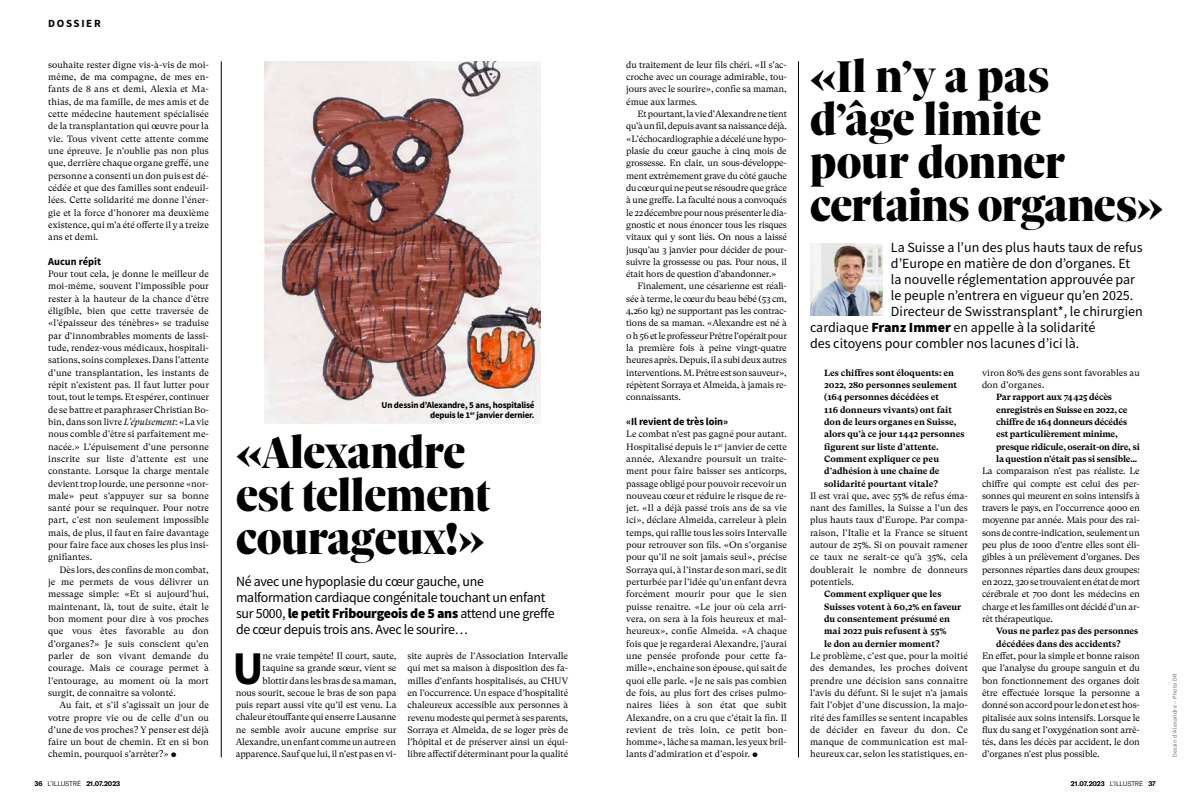
<style>
.page{position:relative;width:1191px;height:800px;background:#fff}
.page>*{position:absolute;margin:0;border:0;box-sizing:border-box;transform-origin:0 0}
.t1{font:900 48px/43px "Sole Serif Big Display";color:#000}
.t2{font:700 46.9px "Source Sans Pro";color:#000}
.t3{font:14px "Source Sans Pro";color:#000}
.t4{font:14px/16px "Source Sans Pro";letter-spacing:-.02em;color:#000}
.t5{font:700 11px "Source Sans Pro";letter-spacing:.15em;color:#000}
.t6{font:700 10.5px "Source Sans Pro";letter-spacing:-.01em;color:#000}
.t7{font:9.2px/12.3px "GT Super Text";letter-spacing:-.01em;color:#000;text-align:justify}
.t8{font:9.2px/12.3px "GT Super Text";letter-spacing:.01em;color:#000}
.t9{font:700 9px/12.3px "GT Super Text";letter-spacing:-.005em;color:#000}
.t10{font:700 9px/9.5px "Source Sans Pro";letter-spacing:-.02em;color:#000;text-align:right}
.t11{font:700 6.7px "GT America";letter-spacing:-.005em;color:#000}
.t12{font:6px "Source Sans Pro";letter-spacing:.05em;color:#6e6e6e}
.s1{font-style:italic}
.s2{font-family:"GT America";font-size:6.3px}
.s3{font-weight:900}
.s4{font-weight:300}
</style>
<div class="page">
<hr style="left:221px;top:61px;width:1px;height:696px;background:#000">
<hr style="left:798px;top:61px;width:1px;height:696px;background:#000">
<img style="left:810px;top:243px;width:72px;height:72px">
<img style="left:264px;top:61px;width:276px;height:362px">
<p class="t5" style="left:48px;top:16px;width:54px">DOSSIER</p>
<p class="t7" style="left:48px;top:58px;width:162px">souhaite rester digne vis-à-vis de moi&shy;même, de ma compagne, de mes en&shy;fants de 8 ans et demi, Alexia et Ma&shy;thias, de ma famille, de mes amis et de cette médecine hautement spécialisée de la transplantation qui œuvre pour la vie. Tous vivent cette attente comme une épreuve. Je n’oublie pas non plus que, derrière chaque organe greffé, une personne a consenti un don puis est dé&shy;cédée et que des familles sont endeuil&shy;lées. Cette solidarité me donne l’éner&shy;gie et la force d’honorer ma deuxième existence, qui m’a été offerte il y a treize ans et demi.</p>
<p class="t6" style="left:48px;top:254px;width:54px">Aucun répit</p>
<p class="t7" style="left:48px;top:268px;width:162px">Pour tout cela, je donne le meilleur de moi-même, souvent l’impossible pour rester à la hauteur de la chance d’être éligible, bien que cette traversée de «l’épaisseur des ténèbres» se traduise par d’innombrables moments de lassi&shy;tude, rendez-vous médicaux, hospitali&shy;sations, soins complexes. Dans l’attente d’une transplantation, les instants de répit n’existent pas. Il faut lutter pour tout, tout le temps. Et espérer, continuer de se battre et paraphraser Christian Bo&shy;bin, dans son livre <span class="s1">L’épuisement</span>: «La vie nous comble d’être si parfaitement me&shy;nacée.» L’épuisement d’une personne inscrite sur liste d’attente est une constante. Lorsque la charge mentale devient trop lourde, une personne «nor&shy;male» peut s’appuyer sur sa bonne santé pour se requinquer. Pour notre part, c’est non seulement impossible mais, de plus, il faut en faire davantage pour faire face aux choses les plus insi&shy;gnifiantes.</p>
<p class="t7" style="left:48px;top:563px;width:162px;text-indent:11px">Dès lors, des confins de mon combat, je me permets de vous délivrer un message simple: «Et si aujourd’hui, maintenant, là, tout de suite, était le bon moment pour dire à vos proches que vous êtes favorable au don d’organes?» Je suis conscient qu’en parler de son vivant demande du courage. Mais ce courage permet à l’entourage, au moment où la mort surgit, de connaître sa volonté.</p>
<p class="t7" style="left:48px;top:698px;width:162px;text-indent:11px">Au fait, et s’il s’agissait un jour de votre propre vie ou de celle d’un ou d’une de vos proches? Y penser est déjà faire un bout de chemin. Et en si bon chemin, pourquoi s’arrêter?» <span class="s2">●</span></p>
<p class="t10" style="left:381px;top:400px;width:155px">Un dessin d’Alexandre, 5 ans, hospitalisé depuis le 1<sup>er</sup> janvier dernier.</p>
<h1 class="t1" style="left:236px;top:430px;width:256px">«Alexandre est tellement courageux!»</h1>
<h3 class="t4" style="left:236px;top:573px;width:320px">Né avec une hypoplasie du cœur gauche, une malformation cardiaque congénitale touchant un enfant sur 5000, <span class="s3">le petit Fribourgeois de 5 ans</span> attend une greffe de cœur depuis trois ans. Avec le sourire…</h3>
<p class="t7" style="left:236px;top:649px;width:162px;text-align:right">ne vraie tempête! Il court, saute, taquine sa grande sœur, vient se blottir dans les bras de sa maman,<br>nous sourit, secoue le bras de son papa puis repart aussi vite qu’il est venu. La chaleur étouffante qui enserre Lausanne ne semble avoir aucune emprise sur Alexandre, un enfant comme un autre en apparence. Sauf que lui, il n’est pas en vi-</p>
<p class="t7" style="left:407px;top:649px;width:162px">site auprès de l’Association Intervalle qui met sa maison à disposition des fa&shy;milles d’enfants hospitalisés, au CHUV en l’occurrence. Un espace d’hospitalité chaleureux accessible aux personnes à revenu modeste qui permet à ses parents, Sorraya et Almeida, de se loger près de l’hôpital et de préserver ainsi un équi&shy;libre affectif déterminant pour la qualité</p>
<h2 class="t2" style="left:232px;top:636px;width:33px">U</h2>
<p class="t7" style="left:626px;top:58px;width:162px">du traitement de leur fils chéri. «Il s’ac&shy;croche avec un courage admirable, tou&shy;jours avec le sourire», confie sa maman, émue aux larmes.</p>
<p class="t7" style="left:626px;top:108px;width:162px;text-indent:11px">Et pourtant, la vie d’Alexandre ne tient qu’à un fil, depuis avant sa naissance déjà. «L’échocardiographie a décelé une hypo&shy;plasie du cœur gauche à cinq mois de grossesse. En clair, un sous-développe&shy;ment extrêmement grave du côté gauche du cœur qui ne peut se résoudre que grâce à une greffe. La faculté nous a convoqués le 22 décembre pour nous présenter le dia&shy;gnostic et nous énoncer tous les risques vitaux qui y sont liés. On nous a laissé jusqu’au 3 janvier pour décider de pour&shy;suivre la grossesse ou pas. Pour nous, il était hors de question d’abandonner.»</p>
<p class="t7" style="left:626px;top:280px;width:162px;text-indent:11px">Finalement, une césarienne est réali&shy;sée à terme, le cœur du beau bébé (53 cm, 4,260 kg) ne supportant pas les contrac&shy;tions de sa maman. «Alexandre est né à 0 h 56 et le professeur Prêtre l’opérait pour la première fois à peine vingt-quatre heures après. Depuis, il a subi deux autres interventions. M. Prêtre est son sauveur», répètent Sorraya et Almeida, à jamais re&shy;connaissants.</p>
<p class="t6" style="left:626px;top:414px;width:103px">«Il revient de très loin»</p>
<p class="t7" style="left:626px;top:428px;width:162px">Le combat n’est pas gagné pour autant.<br>Hospitalisé depuis le 1<sup>er</sup> janvier de cette année, Alexandre poursuit un traite&shy;ment pour faire baisser ses anticorps, passage obligé pour pouvoir recevoir un nouveau cœur et réduire le risque de re&shy;jet. «Il a déjà passé trois ans de sa vie ici», déclare Almeida, carreleur à plein temps, qui rallie tous les soirs Intervalle pour retrouver son fils. «On s’organise pour qu’il ne soit jamais seul», précise Sorraya qui, à l’instar de son mari, se dit perturbée par l’idée qu’un enfant devra forcément mourir pour que le sien puisse renaître. «Le jour où cela arri&shy;vera, on sera à la fois heureux et mal&shy;heureux», confie Almeida. «A chaque fois que je regarderai Alexandre, j’aurai une pensée profonde pour cette fa&shy;mille», enchaîne son épouse, qui sait de quoi elle parle. «Je ne sais pas combien de fois, au plus fort des crises pulmo&shy;naires liées à son état que subit Alexandre, on a cru que c’était la fin. Il revient de très loin, ce petit bon&shy;homme», lâche sa maman, les yeux bril&shy;lants d’admiration et d’espoir. <span class="s2">●</span></p>
<h1 class="t1" style="left:810px;top:54px;width:355px">«Il n’y a pas d’âge limite<br>pour donner certains organes»</h1>
<h3 class="t3" style="left:891px;top:238px;width:253px">La Suisse a l’un des plus hauts taux de refus</h3>
<h3 class="t3" style="left:891px;top:254px;width:241px">d’Europe en matière de don d’organes. Et</h3>
<h3 class="t3" style="left:891px;top:270px;width:246px">la nouvelle réglementation approuvée par</h3>
<h3 class="t3" style="left:891px;top:286px;width:244px">le peuple n’entrera en vigueur qu’en 2025.</h3>
<h3 class="t3" style="left:891px;top:302px;width:253px">Directeur de Swisstransplant*, le chirurgien</h3>
<h3 class="t3" style="left:810px;top:318px;width:287px">cardiaque <span class="s3">Franz Immer</span> en appelle à la solidarité</h3>
<h3 class="t3" style="left:810px;top:334px;width:271px">des citoyens pour combler nos lacunes d’ici là.</h3>
<p class="t9" style="left:824px;top:366px;width:142px">Les chiffres sont éloquents: en<br>2022, 280 personnes seulement (164 personnes décédées et<br>116 donneurs vivants) ont fait don de leurs organes en Suisse, alors qu’à ce jour 1442 personnes figurent sur liste d’attente.<br>Comment expliquer ce peu d’adhésion à une chaîne de solidarité pourtant vitale?</p>
<p class="t7" style="left:810px;top:489px;width:159px">Il est vrai que, avec 55% de refus éma&shy;nant des familles, la Suisse a l’un des plus hauts taux d’Europe. Par compa&shy;raison, l’Italie et la France se situent autour de 25%. Si on pouvait ramener ce taux ne serait-ce qu’à 35%, cela doublerait le nombre de donneurs potentiels.</p>
<p class="t9" style="left:824px;top:588px;width:139px">Comment expliquer que les<br>Suisses votent à 60,2% en faveur du consentement présumé en mai 2022 puis refusent à 55%<br>le don au dernier moment?</p>
<p class="t7" style="left:810px;top:649px;width:159px">Le problème, c’est que, pour la moitié des demandes, les proches doivent prendre une décision sans connaître l’avis du défunt. Si le sujet n’a jamais fait l’objet d’une discussion, la majo&shy;rité des familles se sentent incapables de décider en faveur du don. Ce manque de communication est mal&shy;heureux car, selon les statistiques, en-</p>
<p class="t8" style="left:982px;top:366px;width:159px">viron 80% des gens sont favorables au don d’organes.</p>
<p class="t9" style="left:996px;top:391px;width:145px">Par rapport aux 74 425 décès enregistrés en Suisse en 2022, ce chiffre de 164 donneurs décédés est particulièrement minime, presque ridicule, oserait-on dire, si la question n’était pas si sensible…</p>
<p class="t7" style="left:982px;top:465px;width:159px">La comparaison n’est pas réaliste. Le chiffre qui compte est celui des per&shy;sonnes qui meurent en soins intensifs à travers le pays, en l’occurrence 4000 en moyenne par année. Mais pour des rai&shy;sons de contre-indication, seulement un peu plus de 1000 d’entre elles sont éli&shy;gibles à un prélèvement d’organes. Des personnes réparties dans deux groupes: en 2022, 320 se trouvaient en état de mort cérébrale et 700 dont les médecins en charge et les familles ont décidé d’un ar&shy;rêt thérapeutique.</p>
<p class="t9" style="left:996px;top:625px;width:144px">Vous ne parlez pas des personnes décédées dans des accidents?</p>
<p class="t7" style="left:982px;top:649px;width:159px">En effet, pour la simple et bonne raison que l’analyse du groupe sanguin et du bon fonctionnement des organes doit être effectuée lorsque la personne a donné son accord pour le don et est hos&shy;pitalisée aux soins intensifs. Lorsque le flux du sang et l’oxygénation sont arrê&shy;tés, dans les décès par accident, le don d’organes n’est plus possible.</p>
<p class="t11" style="left:34px;top:779px;width:87px">36 <span class="s4">L’ILLUSTRÉ</span> 21.07.2023</p>
<p class="t11" style="left:1071px;top:779px;width:86px">21.07.2023 <span class="s4">L’ILLUSTRÉ</span> 37</p>
<p class="t12" style="left:1171px;top:757px;width:85px;rotate:-90deg">Dessin d’Alexandre – Photo DR</p>
</div>
